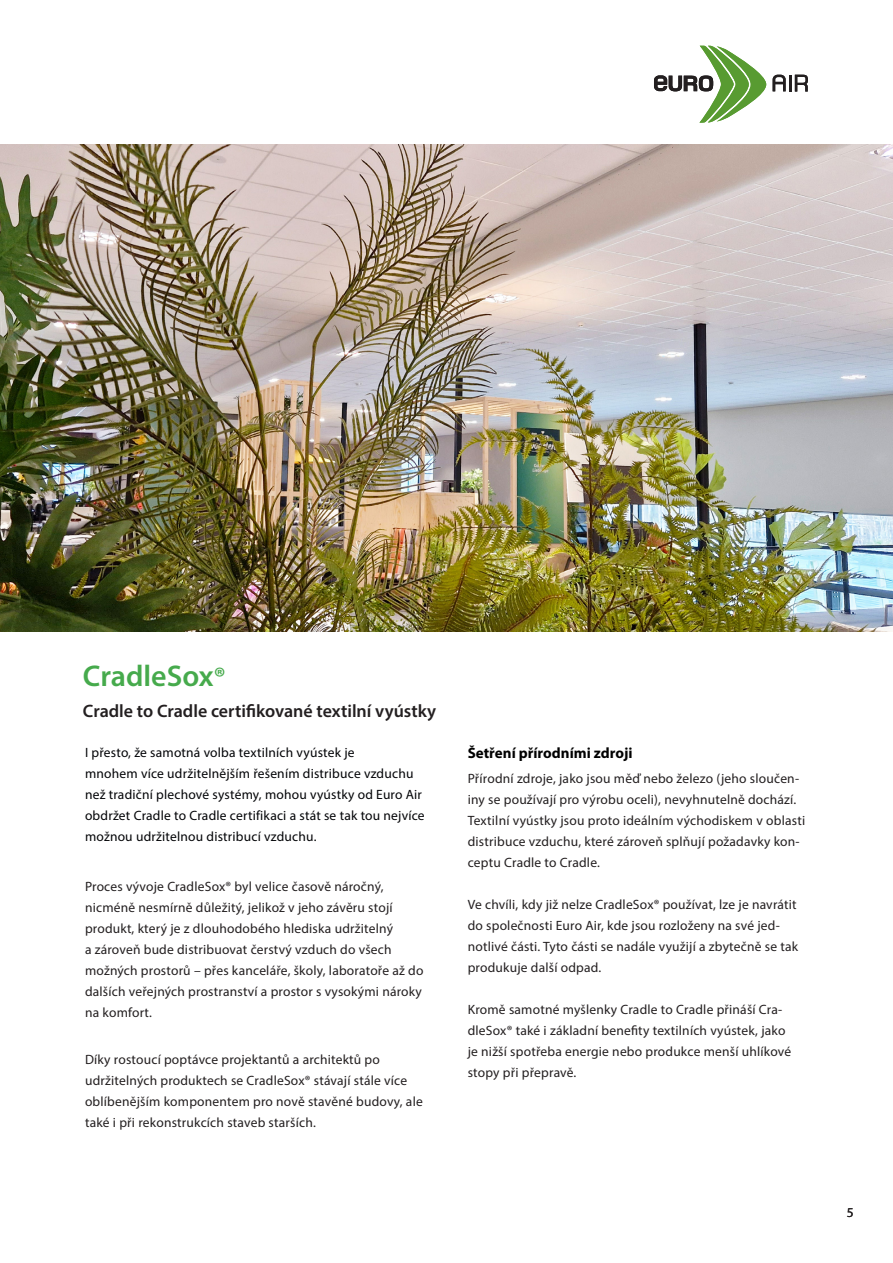
<style>
.page{position:relative;width:893px;height:1263px;background:#fff}
.page>*{position:absolute;margin:0;border:0;box-sizing:border-box;transform-origin:0 0}
.t1{font:600 30px "Myriad Pro";color:#46aa4c}
.t2{font:600 18px "Myriad Pro";color:#231f20}
.underrubrik{font:700 15px "Myriad Pro";color:#000}
.brød{font:13.5px/21px "Myriad Pro";letter-spacing:.015em;color:#231f20}
.underrubrik-2{font:13.5px/21px "Myriad Pro";letter-spacing:.015em;color:#030407}
.s1{font-size:27px}
</style>
<div class="page">
<img style="left:0;top:145px;width:893px;height:486px">
<svg style="left:773px;top:75px;width:13px;height:16px"></svg>
<hr style="left:789px;top:75px;width:3px;height:16px;background:#231f20">
<svg style="left:654px;top:46px;width:112px;height:77px"></svg>
<svg style="left:795px;top:75px;width:13px;height:17px"></svg>
<p class="t1" style="left:83px;top:657px;width:144px">CradleSox<span class="s1">®</span></p>
<p class="t2" style="left:83px;top:700px;width:355px">Cradle to Cradle certifikované textilní vyústky</p>
<p class="underrubrik-2" style="left:85px;top:742px;width:341px">I přesto, že samotná volba textilních vyústek je<br>mnohem více udržitelnějším řešením distribuce vzduchu než tradiční plechové systémy, mohou vyústky od Euro Air obdržet Cradle to Cradle certifikaci a stát se tak tou nejvíce možnou udržitelnou distribucí vzduchu.</p>
<p class="brød" style="left:85px;top:876px;width:340px">Proces vývoje CradleSox® byl velice časově náročný, nicméně nesmírně důležitý, jelikož v jeho závěru stojí produkt, který je z dlouhodobého hlediska udržitelný<br>a zároveň bude distribuovat čerstvý vzduch do všech možných prostorů – přes kanceláře, školy, laboratoře až do dalších veřejných prostranství a prostor s vysokými nároky na komfort.</p>
<p class="brød" style="left:85px;top:1048px;width:339px">Díky rostoucí poptávce projektantů a architektů po udržitelných produktech se CradleSox® stávají stále více oblíbenějším komponentem pro nově stavěné budovy, ale také i při rekonstrukcích staveb starších.</p>
<p class="underrubrik" style="left:468px;top:743px;width:166px">Šetření přírodními zdroji</p>
<p class="brød" style="left:468px;top:768px;width:339px">Přírodní zdroje, jako jsou měď nebo železo (jeho sloučen&shy;iny se používají pro výrobu oceli), nevyhnutelně dochází.<br>Textilní vyústky jsou proto ideálním východiskem v oblasti distribuce vzduchu, které zároveň splňují požadavky kon&shy;ceptu Cradle to Cradle.</p>
<p class="brød" style="left:468px;top:894px;width:332px">Ve chvíli, kdy již nelze CradleSox® používat, lze je navrátit do společnosti Euro Air, kde jsou rozloženy na své jed&shy;notlivé části. Tyto části se nadále využijí a zbytečně se tak produkuje další odpad.</p>
<p class="brød" style="left:468px;top:999px;width:325px">Kromě samotné myšlenky Cradle to Cradle přináší Cra&shy;dleSox® také i základní benefity textilních vyústek, jako je nižší spotřeba energie nebo produkce menší uhlíkové stopy při přepravě.</p>
<p class="brød" style="left:847px;top:1202px;width:8px">5</p>
</div>
